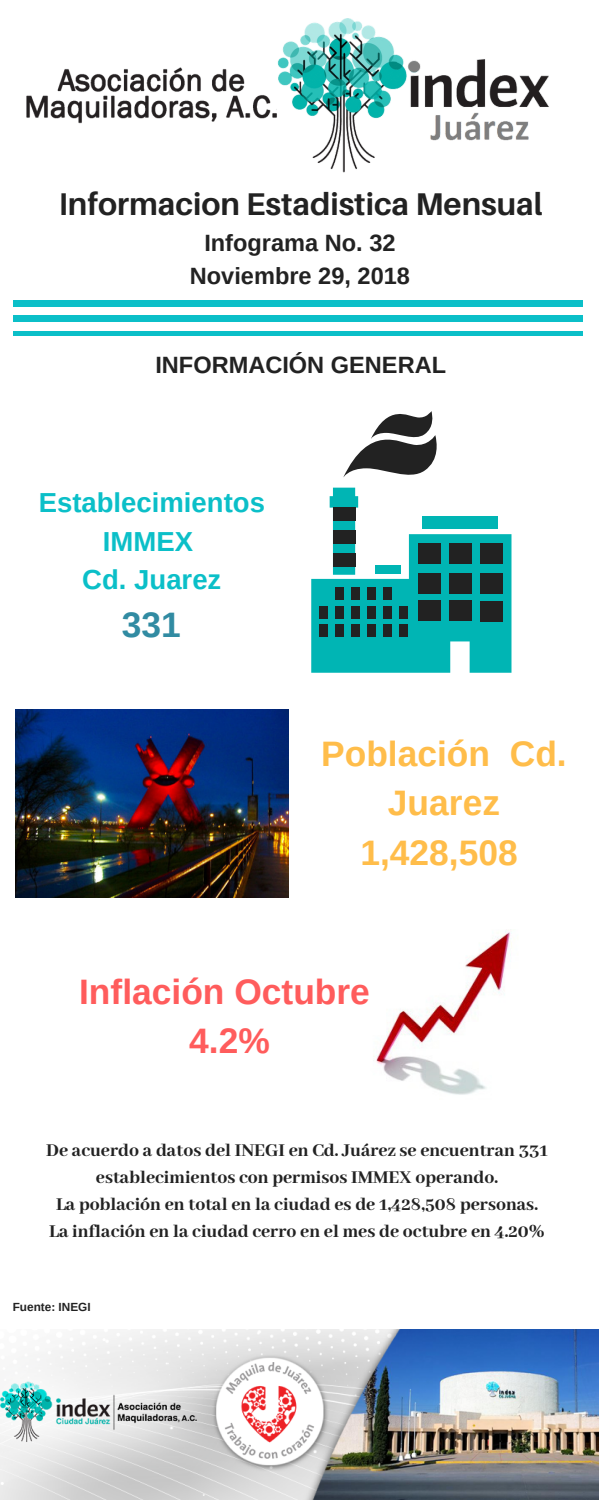
<style>
.page{position:relative;width:600px;height:1500px;background:#fff}
.page>*{position:absolute;margin:0;border:0;box-sizing:border-box;transform-origin:0 0}
.t1{font:700 35.4px/49.5px "Arimo";color:#ffbd4a;text-align:center}
.t2{font:700 35.4px/49.5px "Arimo";color:#ff5c5c;text-align:center}
.t3{font:700 35.4px "Arimo";color:#318ba2}
.t4{font:700 31.4px "Aileron";color:#222}
.t5{font:700 27.5px/38.2px "Arimo";color:#0bbfc8;text-align:center}
.t6{font:700 23.6px/33px "Arimo";color:#222;text-align:center}
.t7{font:800 19.7px/27px "Abhaya Libre";color:#222;text-align:center}
.t8{font:700 11.8px "Arimo";color:#222}
</style>
<div class="page">
<img style="left:0;top:1330px;width:598px;height:170px">
<img style="left:26px;top:18px;width:523px;height:154px">
<div style="left:13px;top:301px;width:570px;height:6px;background:#0bbfc8"></div>
<div style="left:13px;top:316px;width:570px;height:6px;background:#0bbfc8"></div>
<div style="left:13px;top:331px;width:570px;height:5px;background:#0bbfc8"></div>
<img style="left:16px;top:710px;width:273px;height:188px">
<img style="left:373px;top:931px;width:139px;height:164px">
<svg style="left:311px;top:488px;width:200px;height:185px"></svg>
<div style="left:418px;top:543px;width:22px;height:20px;background:#222"></div>
<div style="left:449px;top:543px;width:23px;height:20px;background:#222"></div>
<div style="left:418px;top:573px;width:22px;height:20px;background:#222"></div>
<div style="left:449px;top:573px;width:23px;height:20px;background:#222"></div>
<div style="left:480px;top:543px;width:23px;height:20px;background:#222"></div>
<div style="left:480px;top:573px;width:23px;height:21px;background:#222"></div>
<div style="left:418px;top:601px;width:23px;height:20px;background:#222"></div>
<div style="left:449px;top:601px;width:23px;height:20px;background:#222"></div>
<div style="left:480px;top:601px;width:23px;height:20px;background:#222"></div>
<div style="left:383px;top:587px;width:9px;height:12px;background:#222"></div>
<div style="left:367px;top:587px;width:9px;height:12px;background:#222"></div>
<div style="left:351px;top:587px;width:8px;height:12px;background:#222"></div>
<div style="left:335px;top:587px;width:8px;height:13px;background:#222"></div>
<div style="left:399px;top:606px;width:9px;height:12px;background:#222"></div>
<div style="left:383px;top:606px;width:9px;height:12px;background:#222"></div>
<div style="left:367px;top:606px;width:9px;height:12px;background:#222"></div>
<div style="left:351px;top:606px;width:8px;height:12px;background:#222"></div>
<div style="left:335px;top:606px;width:8px;height:13px;background:#222"></div>
<div style="left:319px;top:606px;width:8px;height:13px;background:#222"></div>
<div style="left:399px;top:625px;width:9px;height:12px;background:#222"></div>
<div style="left:383px;top:625px;width:9px;height:12px;background:#222"></div>
<div style="left:367px;top:625px;width:9px;height:12px;background:#222"></div>
<div style="left:351px;top:625px;width:8px;height:12px;background:#222"></div>
<div style="left:335px;top:625px;width:8px;height:12px;background:#222"></div>
<div style="left:319px;top:625px;width:8px;height:12px;background:#222"></div>
<div style="left:333px;top:553px;width:22px;height:13px;background:#222"></div>
<div style="left:333px;top:530px;width:22px;height:14px;background:#222"></div>
<div style="left:333px;top:508px;width:22px;height:13px;background:#222"></div>
<svg style="left:343px;top:411px;width:94px;height:66px"></svg>
<h2 class="t4" style="left:59px;top:185px;width:485px">Informacion Estadistica Mensual</h2>
<p class="t6" style="left:190px;top:226px;width:222px">Infograma No. 32<br>Noviembre 29, 2018</p>
<p class="t6" style="left:155px;top:348px;width:292px">INFORMACIÓN GENERAL</p>
<h3 class="t5" style="left:39px;top:484px;width:228px">Establecimientos<br>IMMEX<br>Cd. Juarez</h3>
<h1 class="t3" style="left:122px;top:605px;width:61px">331</h1>
<h1 class="t1" style="left:321px;top:729px;width:247px">Población Cd.<br>Juarez<br>1,428,508</h1>
<h1 class="t2" style="left:79px;top:966px;width:292px">Inflación Octubre<br>4.2%</h1>
<p class="t7" style="left:46px;top:1137px;width:503px">De acuerdo a datos del INEGI en Cd. Juárez se encuentran 331 establecimientos con permisos IMMEX operando.<br>La población en total en la ciudad es de 1,428,508 personas.<br>La inflación en la ciudad cerro en el mes de octubre en 4.20%</p>
<p class="t8" style="left:13px;top:1300px;width:79px">Fuente: INEGI</p>
</div>
